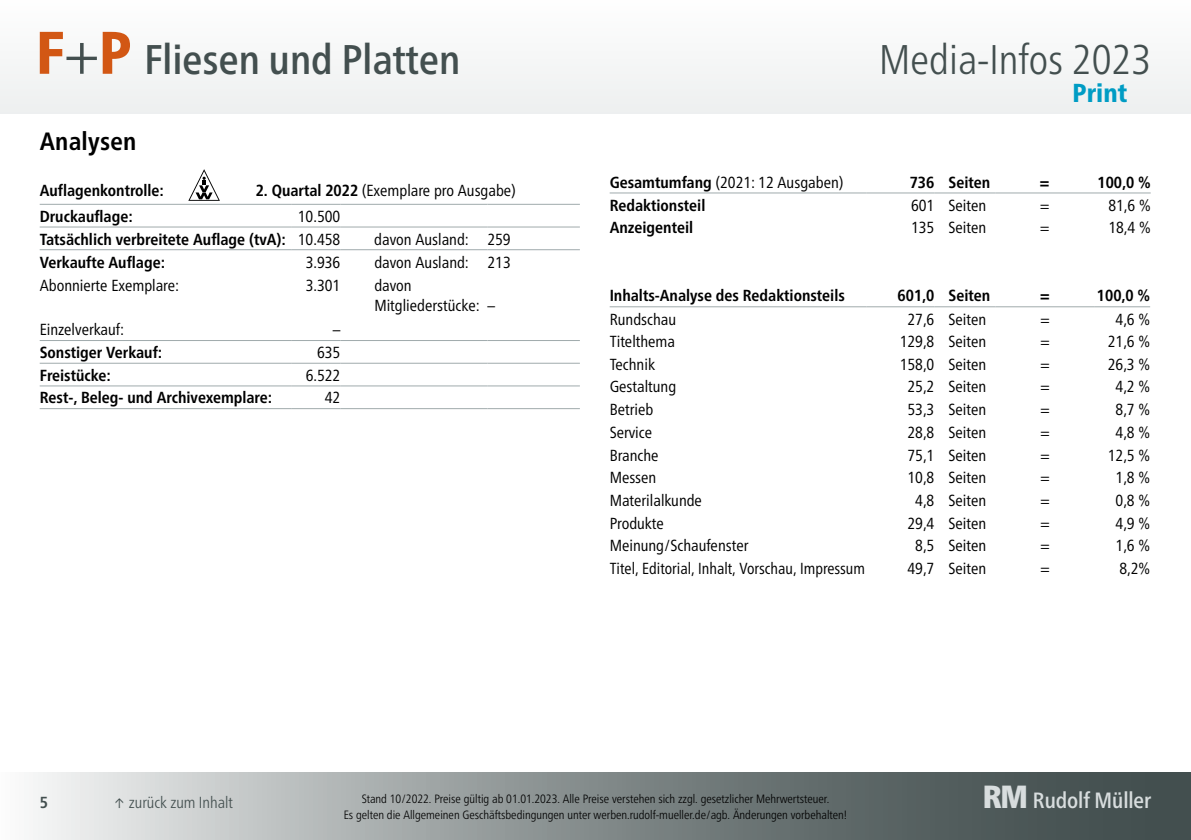
<style>
.page{position:relative;width:1191px;height:840px;background:#fff}
.page>*{position:absolute;margin:0;border:0;box-sizing:border-box;transform-origin:0 0}
.t1{font:500 condensed 41.4px "Frutiger Neue LT Pro";color:#434f4f}
.t2{font:300 condensed 41.4px "Frutiger Neue LT Pro";color:#434f4f}
.t3{font:800 condensed 26px "Frutiger Neue LT Pro";color:#009cc4}
.t4{font:700 condensed 25px "Frutiger Neue LT Pro";letter-spacing:.01em;color:#000}
.t5{font:500 condensed 22px "Frutiger Neue LT Pro";letter-spacing:-.005em;color:#d8ddde}
.t6{font:condensed 16px/20px "Frutiger Neue LT Pro";color:#000}
.t7{font:700 condensed 16px/22.6px "Frutiger Neue LT Pro";color:#000;text-align:right}
.t8{font:300 condensed 16px "Frutiger Neue LT Pro";color:#434f4f}
.t9{font:700 condensed 16px "Frutiger Neue LT Pro";color:#434f4f}
.t10{font:300 condensed 12px/16px "Frutiger Neue LT Pro";color:#000;text-align:center}
.s1{font-weight:800;font-size:60px;color:#d25714}
.s2{font-weight:300;font-size:60px}
.s3{font-weight:700}
.s4{font-weight:400}
.s5{font-weight:900;font-size:32px}
</style>
<div class="page">
<div style="left:0;top:0;width:1191px;height:113px;background:#f6f7f7"></div>
<svg style="left:33px;top:772px;width:1158px;height:67px;background:#889090"></svg>
<hr style="left:609px;top:192px;width:257px;height:1px;background:#a0aaac">
<hr style="left:866px;top:192px;width:68px;height:1px;background:#a0aaac">
<hr style="left:934px;top:192px;width:61px;height:1px;background:#a0aaac">
<hr style="left:995px;top:192px;width:99px;height:1px;background:#a0aaac">
<hr style="left:1094px;top:192px;width:56px;height:1px;background:#a0aaac">
<hr style="left:609px;top:306px;width:257px;height:1px;background:#a0aaac">
<hr style="left:866px;top:306px;width:68px;height:1px;background:#a0aaac">
<hr style="left:934px;top:306px;width:61px;height:1px;background:#a0aaac">
<hr style="left:995px;top:306px;width:99px;height:1px;background:#a0aaac">
<hr style="left:1094px;top:306px;width:56px;height:1px;background:#a0aaac">
<svg style="left:188px;top:169px;width:32px;height:32px"></svg>
<hr style="left:40px;top:362px;width:251px;height:1px;background:#a0aaac">
<hr style="left:291px;top:362px;width:49px;height:1px;background:#a0aaac">
<hr style="left:340px;top:362px;width:147px;height:1px;background:#a0aaac">
<hr style="left:487px;top:362px;width:93px;height:1px;background:#a0aaac">
<hr style="left:40px;top:385px;width:251px;height:1px;background:#a0aaac">
<hr style="left:291px;top:385px;width:49px;height:1px;background:#a0aaac">
<hr style="left:340px;top:385px;width:147px;height:1px;background:#a0aaac">
<hr style="left:487px;top:385px;width:93px;height:1px;background:#a0aaac">
<hr style="left:40px;top:408px;width:251px;height:1px;background:#a0aaac">
<hr style="left:291px;top:408px;width:49px;height:1px;background:#a0aaac">
<hr style="left:340px;top:408px;width:147px;height:1px;background:#a0aaac">
<hr style="left:487px;top:408px;width:93px;height:1px;background:#a0aaac">
<hr style="left:40px;top:340px;width:251px;height:1px;background:#a0aaac">
<hr style="left:291px;top:340px;width:49px;height:1px;background:#a0aaac">
<hr style="left:340px;top:340px;width:147px;height:1px;background:#a0aaac">
<hr style="left:487px;top:340px;width:93px;height:1px;background:#a0aaac">
<hr style="left:40px;top:226px;width:251px;height:1px;background:#a0aaac">
<hr style="left:291px;top:226px;width:49px;height:1px;background:#a0aaac">
<hr style="left:340px;top:226px;width:147px;height:1px;background:#a0aaac">
<hr style="left:487px;top:226px;width:93px;height:1px;background:#a0aaac">
<hr style="left:40px;top:249px;width:251px;height:1px;background:#a0aaac">
<hr style="left:291px;top:249px;width:49px;height:1px;background:#a0aaac">
<hr style="left:340px;top:249px;width:147px;height:1px;background:#a0aaac">
<hr style="left:487px;top:249px;width:93px;height:1px;background:#a0aaac">
<hr style="left:40px;top:204px;width:251px;height:1px;background:#a0aaac">
<hr style="left:291px;top:204px;width:49px;height:1px;background:#a0aaac">
<hr style="left:340px;top:204px;width:147px;height:1px;background:#a0aaac">
<hr style="left:487px;top:204px;width:93px;height:1px;background:#a0aaac">
<h1 class="t1" style="left:36px;top:35px;width:426px"><span class="s1">F</span><span class="s2">+</span><span class="s1">P</span> Fliesen und Platten</h1>
<h3 class="t4" style="left:40px;top:126px;width:98px">Analysen</h3>
<p class="t7" style="left:40px;top:179px;width:126px">Auflagenkontrolle:</p>
<p class="t6" style="left:256px;top:180px;width:261px"><span class="s3">2. Quartal 2022</span> (Exemplare pro Ausgabe)</p>
<p class="t7" style="left:40px;top:205px;width:95px">Druckauflage:</p>
<p class="t7" style="left:40px;top:205px;width:302px"><span class="s4">10.500<br></span>Tatsächlich verbreitete Auflage (tvA): <span class="s4">10.458</span></p>
<p class="t6" style="left:374px;top:229px;width:138px">davon Ausland: 259</p>
<p class="t7" style="left:40px;top:250px;width:127px">Verkaufte Auflage:</p>
<p class="t6" style="left:306px;top:252px;width:36px">3.936</p>
<p class="t6" style="left:374px;top:252px;width:138px">davon Ausland: 213</p>
<p class="t6" style="left:40px;top:275px;width:141px">Abonnierte Exemplare:</p>
<p class="t6" style="left:306px;top:275px;width:36px">3.301</p>
<p class="t6" style="left:374px;top:275px;width:122px">davon<br>Mitgliederstücke: –</p>
<p class="t6" style="left:40px;top:319px;width:86px">Einzelverkauf:</p>
<p class="t6" style="left:333px;top:319px;width:9px">–</p>
<p class="t7" style="left:40px;top:341px;width:124px">Sonstiger Verkauf:</p>
<p class="t6" style="left:317px;top:342px;width:25px">635</p>
<p class="t7" style="left:40px;top:363px;width:73px">Freistücke:</p>
<p class="t6" style="left:306px;top:365px;width:36px">6.522</p>
<p class="t7" style="left:40px;top:386px;width:234px">Rest-, Beleg- und Archivexemplare:</p>
<p class="t6" style="left:325px;top:387px;width:17px">42</p>
<h1 class="t2" style="left:879px;top:35px;width:273px">Media-Infos 2023</h1>
<h2 class="t3" style="left:1072px;top:78px;width:56px">Print</h2>
<p class="t6" style="left:609px;top:172px;width:235px"><span class="s3">Gesamtumfang</span> (2021: 12 Ausgaben)</p>
<p class="t7" style="left:909px;top:170px;width:82px">736 Seiten</p>
<p class="t7" style="left:1040px;top:170px;width:11px">=</p>
<p class="t7" style="left:1097px;top:170px;width:55px">100,0 %</p>
<p class="t7" style="left:609px;top:194px;width:97px">Redaktionsteil</p>
<p class="t6" style="left:911px;top:195px;width:77px">601 Seiten</p>
<p class="t6" style="left:1040px;top:195px;width:11px">=</p>
<p class="t6" style="left:1108px;top:195px;width:44px">81,6 %</p>
<p class="t7" style="left:609px;top:216px;width:85px">Anzeigenteil</p>
<p class="t6" style="left:911px;top:217px;width:77px">135 Seiten</p>
<p class="t6" style="left:1040px;top:217px;width:11px">=</p>
<p class="t6" style="left:1108px;top:217px;width:44px">18,4 %</p>
<p class="t7" style="left:609px;top:284px;width:237px">Inhalts-Analyse des Redaktionsteils</p>
<p class="t7" style="left:897px;top:284px;width:94px">601,0 Seiten</p>
<p class="t7" style="left:1040px;top:284px;width:11px">=</p>
<p class="t7" style="left:1097px;top:284px;width:55px">100,0 %</p>
<p class="t6" style="left:609px;top:309px;width:68px">Rundschau</p>
<p class="t6" style="left:907px;top:309px;width:80px">27,6 Seiten</p>
<p class="t6" style="left:1040px;top:309px;width:11px">=</p>
<p class="t6" style="left:1115px;top:309px;width:36px">4,6 %</p>
<p class="t6" style="left:609px;top:331px;width:67px">Titelthema</p>
<p class="t6" style="left:899px;top:331px;width:88px">129,8 Seiten</p>
<p class="t6" style="left:1040px;top:331px;width:11px">=</p>
<p class="t6" style="left:1107px;top:331px;width:44px">21,6 %</p>
<p class="t6" style="left:609px;top:354px;width:47px">Technik</p>
<p class="t6" style="left:899px;top:354px;width:88px">158,0 Seiten</p>
<p class="t6" style="left:1040px;top:354px;width:11px">=</p>
<p class="t6" style="left:1107px;top:354px;width:44px">26,3 %</p>
<p class="t6" style="left:609px;top:376px;width:68px">Gestaltung</p>
<p class="t6" style="left:907px;top:376px;width:80px">25,2 Seiten</p>
<p class="t6" style="left:1040px;top:376px;width:11px">=</p>
<p class="t6" style="left:1115px;top:376px;width:36px">4,2 %</p>
<p class="t6" style="left:609px;top:399px;width:45px">Betrieb</p>
<p class="t6" style="left:907px;top:399px;width:80px">53,3 Seiten</p>
<p class="t6" style="left:1040px;top:399px;width:11px">=</p>
<p class="t6" style="left:1115px;top:399px;width:36px">8,7 %</p>
<p class="t6" style="left:609px;top:422px;width:44px">Service</p>
<p class="t6" style="left:907px;top:422px;width:80px">28,8 Seiten</p>
<p class="t6" style="left:1040px;top:422px;width:11px">=</p>
<p class="t6" style="left:1115px;top:422px;width:36px">4,8 %</p>
<p class="t6" style="left:609px;top:444px;width:50px">Branche</p>
<p class="t6" style="left:907px;top:444px;width:80px">75,1 Seiten</p>
<p class="t6" style="left:1040px;top:444px;width:11px">=</p>
<p class="t6" style="left:1107px;top:444px;width:44px">12,5 %</p>
<p class="t6" style="left:609px;top:467px;width:48px">Messen</p>
<p class="t6" style="left:907px;top:467px;width:80px">10,8 Seiten</p>
<p class="t6" style="left:1040px;top:467px;width:11px">=</p>
<p class="t6" style="left:1115px;top:467px;width:36px">1,8 %</p>
<p class="t6" style="left:609px;top:490px;width:94px">Materilalkunde</p>
<p class="t6" style="left:915px;top:490px;width:73px">4,8 Seiten</p>
<p class="t6" style="left:1040px;top:490px;width:11px">=</p>
<p class="t6" style="left:1115px;top:490px;width:36px">0,8 %</p>
<p class="t6" style="left:609px;top:512px;width:56px">Produkte</p>
<p class="t6" style="left:907px;top:512px;width:80px">29,4 Seiten</p>
<p class="t6" style="left:1040px;top:512px;width:11px">=</p>
<p class="t6" style="left:1115px;top:512px;width:36px">4,9 %</p>
<p class="t6" style="left:609px;top:535px;width:140px">Meinung/Schaufenster</p>
<p class="t6" style="left:915px;top:535px;width:73px">8,5 Seiten</p>
<p class="t6" style="left:1040px;top:535px;width:11px">=</p>
<p class="t6" style="left:1115px;top:535px;width:36px">1,6 %</p>
<p class="t6" style="left:609px;top:558px;width:257px">Titel, Editorial, Inhalt, Vorschau, Impressum</p>
<p class="t6" style="left:907px;top:558px;width:80px">49,7 Seiten</p>
<p class="t6" style="left:1040px;top:558px;width:11px">=</p>
<p class="t6" style="left:1119px;top:558px;width:32px">8,2%</p>
<p class="t9" style="left:40px;top:792px;width:10px">5</p>
<h3 class="t5" style="left:982px;top:786px;width:170px"><span class="s5">RM</span> Rudolf Müller</h3>
<p class="t8" style="left:113px;top:792px;width:121px">↑ zurück zum Inhalt</p>
<p class="t10" style="left:344px;top:789px;width:505px">Stand 10/2022. Preise gültig ab 01.01.2023. Alle Preise verstehen sich zzgl. gesetzlicher Mehrwertsteuer.<br>Es gelten die Allgemeinen Geschäftsbedingungen unter werben.rudolf-mueller.de/agb. Änderungen vorbehalten!</p>
</div>
